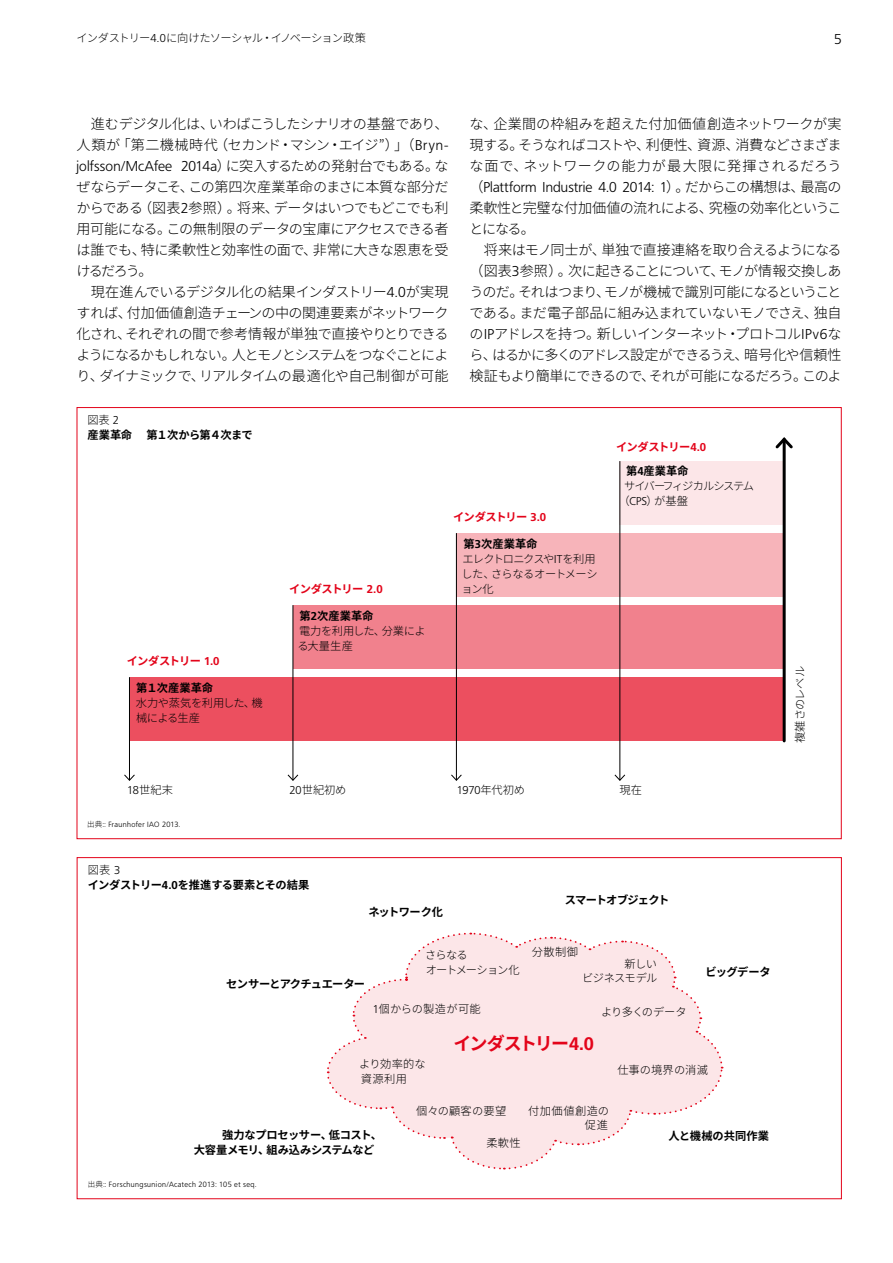
<style>
.page{position:relative;width:893px;height:1263px;background:#fff}
.page>*{position:absolute;margin:0;border:0;box-sizing:border-box;transform-origin:0 0}
.t1{font:700 18px "Noto Sans CJ Kjp";letter-spacing:-.095em;color:#e3041a}
.t2{font:300 14.1px/21px "Noto Sans CJ Kjp";letter-spacing:-.04em;color:#000}
.t3{font:300 14.1px/21px "Noto Sans CJ Kjp";letter-spacing:-.06em;color:#000}
.t4{font:300 14.1px "Frutiger BQ";letter-spacing:.01em;color:#000}
.t5{font:300 11.25px/15px "Noto Sans CJ Kjp";letter-spacing:-.03em;color:#000}
.t6{font:700 11.25px/15px "Noto Sans CJ Kjp";letter-spacing:-.035em;color:#000}
.t7{font:300 11.25px/15px "Noto Sans CJ Kjp";letter-spacing:-.065em;color:#000}
.t8{font:700 11.25px "Noto Sans CJ Kjp";letter-spacing:-.07em;color:#e3041a}
.t9{font:700 11.25px/15px "Noto Sans CJ Kjp";letter-spacing:-.06em;color:#000}
.t10{font:300 11.25px "Noto Sans CJ Kjp";letter-spacing:.015em;color:#000}
.t11{font:300 11.25px "Noto Sans CJ Kjp";letter-spacing:-.115em;color:#000}
.t12{font:300 11.25px/14.4px "Noto Sans CJ Kjp";letter-spacing:-.085em;color:#000}
.t13{font:700 11.25px "Noto Sans CJ Kjp";letter-spacing:-.065em;color:#000}
.t14{font:300 11.25px "Noto Sans CJ Kjp";letter-spacing:.01em;color:#000}
.t15{font:300 11.25px/15px "Noto Sans CJ Kjp";letter-spacing:.02em;color:#000}
.t16{font:300 11.25px/14.4px "Noto Sans CJ Kjp";letter-spacing:-.055em;color:#000;text-align:right}
.t17{font:700 11.25px "Noto Sans CJ Kjp";letter-spacing:.005em;color:#000}
.t18{font:300 11.25px/14.4px "Noto Sans CJ Kjp";letter-spacing:.035em;color:#000;text-align:right}
.t19{font:300 11.25px "Frutiger BQ";color:#000}
.t20{font:700 11.25px "Noto Sans CJ Kjp";letter-spacing:-.015em;color:#000}
.t21{font:300 7.5px "Frutiger BQ";letter-spacing:.05em;color:#000}
.s1{font-family:"Frutiger BQ"}
.s2{font-family:"Noto Sans CJ Kjp"}
.s3{font-weight:300}
.s4{font-family:"Frutiger BQ";font-weight:300}
.s5{font-weight:700}
.s6{font-family:"Frutiger BQ";font-weight:700}
</style>
<div class="page">
<div style="left:130px;top:677px;width:653px;height:64px;background:#ec4f5f"></div>
<div style="left:293px;top:605px;width:490px;height:64px;background:#f1818d"></div>
<div style="left:456px;top:533px;width:327px;height:64px;background:#f7b4ba"></div>
<div style="left:620px;top:461px;width:163px;height:64px;background:#fce6e8"></div>
<hr style="left:129px;top:677px;width:1px;height:103px;background:#000">
<svg style="left:124px;top:774px;width:11px;height:7px"></svg>
<hr style="left:783px;top:439px;width:3px;height:302px;background:#000">
<svg style="left:775px;top:437px;width:18px;height:14px"></svg>
<hr style="left:619px;top:461px;width:1px;height:319px;background:#000">
<svg style="left:614px;top:774px;width:12px;height:7px"></svg>
<hr style="left:456px;top:533px;width:1px;height:247px;background:#000">
<svg style="left:451px;top:774px;width:11px;height:7px"></svg>
<hr style="left:292px;top:605px;width:1px;height:175px;background:#000">
<svg style="left:287px;top:774px;width:12px;height:7px"></svg>
<svg style="left:326px;top:932px;width:397px;height:238px"></svg>
<p class="t7" style="left:77px;top:31px;width:291px">インダストリー<span class="s1">4.0</span>に向けたソーシャル・イノベーション政策</p>
<p class="t4" style="left:834px;top:31px;width:9px">5</p>
<p class="t2" style="left:77px;top:114px;width:374px">　進むデジタル化は、いわばこうしたシナリオの基盤であり、人類が「第二機械時代（セカンド・マシン・エイジ”）」（<span class="s1">Bryn-</span></p>
<p class="t4" style="left:77px;top:158px;width:374px">jolfsson/McAfee 2014a<span class="s2">）に突入するための発射台でもある。な</span></p>
<p class="t2" style="left:77px;top:177px;width:374px">ぜならデータこそ、この第四次産業革命のまさに本質な部分だからである（図表<span class="s1">2</span>参照）。将来、データはいつでもどこでも利用可能になる。この無制限のデータの宝庫にアクセスできる者は誰でも、特に柔軟性と効率性の面で、非常に大きな恩恵を受けるだろう。<br>　現在進んでいるデジタル化の結果インダストリー<span class="s1">4.0</span>が実現すれば、付加価値創造チェーンの中の関連要素がネットワーク化され、それぞれの間で参考情報が単独で直接やりとりできるようになるかもしれない。人とモノとシステムをつなぐことにより、ダイナミックで、リアルタイムの最適化や自己制御が可能</p>
<p class="t9" style="left:87px;top:413px;width:167px"><span class="s3">図表</span> <span class="s4">2<br></span>産業革命　第１次から第４次まで</p>
<p class="t2" style="left:470px;top:114px;width:374px;text-align:justify">な、企業間の枠組みを超えた付加価値創造ネットワークが実現する。そうなればコストや、利便性、資源、消費などさまざまな面で、ネットワークの能力が最大限に発揮されるだろう</p>
<p class="t4" style="left:470px;top:179px;width:374px"><span class="s2">（</span>Plattform Industrie 4.0 2014: 1<span class="s2">）。だからこの構想は、最高の</span></p>
<p class="t3" style="left:470px;top:198px;width:374px">柔軟性と完璧な付加価値の流れによる、究極の効率化ということになる。<br>　将来はモノ同士が、単独で直接連絡を取り合えるようになる（図表<span class="s1">3</span>参照）。次に起きることについて、モノが情報交換しあうのだ。それはつまり、モノが機械で識別可能になるということである。まだ電子部品に組み込まれていないモノでさえ、独自の<span class="s1">IP</span>アドレスを持つ。新しいインターネット・プロトコル<span class="s1">IPv6</span>なら、はるかに多くのアドレス設定ができるうえ、暗号化や信頼性検証もより簡単にできるので、それが可能になるだろう。このよ</p>
<p class="t8" style="left:616px;top:440px;width:92px">インダストリー<span class="s1">4.0</span></p>
<p class="t6" style="left:626px;top:464px;width:64px">第<span class="s1">4</span>産業革命</p>
<p class="t11" style="left:624px;top:480px;width:131px">サイバーフィジカルシステム</p>
<p class="t5" style="left:618px;top:494px;width:71px">（<span class="s1">CPS</span>）が基盤</p>
<p class="t8" style="left:127px;top:655px;width:94px">インダストリー <span class="s1">1.0</span></p>
<p class="t20" style="left:136px;top:681px;width:78px">第１次産業革命</p>
<p class="t5" style="left:136px;top:695px;width:128px">水力や蒸気を利用した、機械による生産</p>
<p class="t8" style="left:289px;top:583px;width:95px">インダストリー <span class="s1">2.0</span></p>
<p class="t5" style="left:297px;top:608px;width:130px"><span class="s5">第</span><span class="s6">2</span><span class="s5">次産業革命<br></span>電力を利用した、分業による大量生産</p>
<p class="t8" style="left:453px;top:511px;width:95px">インダストリー <span class="s1">3.0</span></p>
<p class="t7" style="left:461px;top:536px;width:138px"><span class="s5">第</span><span class="s6">3</span><span class="s5">次産業革命<br></span>エレクトロニクスや<span class="s1">IT</span>を利用した、さらなるオートメーション化</p>
<p class="t5" style="left:127px;top:782px;width:47px"><span class="s1">18</span>世紀末</p>
<p class="t21" style="left:87px;top:820px;width:94px"><span class="s2">出典</span>:: Fraunhofer IAO 2013.</p>
<p class="t5" style="left:290px;top:783px;width:58px"><span class="s1">20</span>世紀初め</p>
<p class="t19" style="left:457px;top:784px;width:70px">1970<span class="s2">年代初め</span></p>
<p class="t6" style="left:88px;top:863px;width:223px"><span class="s3">図表</span> <span class="s4">3<br></span>インダストリー<span class="s1">4.0</span>を推進する要素とその結果</p>
<p class="t5" style="left:620px;top:783px;width:24px">現在</p>
<p class="t6" style="left:368px;top:904px;width:76px">ネットワーク化</p>
<p class="t13" style="left:565px;top:894px;width:106px">スマートオブジェクト</p>
<p class="t9" style="left:226px;top:976px;width:140px">センサーとアクチュエーター</p>
<p class="t12" style="left:425px;top:948px;width:96px">さらなる<br>オートメーション化</p>
<p class="t5" style="left:532px;top:945px;width:48px">分散制御</p>
<p class="t16" style="left:582px;top:957px;width:77px">新しい<br>ビジネスモデル</p>
<p class="t5" style="left:601px;top:1005px;width:87px">より多くのデータ</p>
<p class="t14" style="left:373px;top:1002px;width:109px"><span class="s1">1</span>個からの製造が可能</p>
<p class="t1" style="left:453px;top:1033px;width:142px">インダストリー<span class="s1">4.0</span></p>
<p class="t6" style="left:706px;top:965px;width:67px">ビッグデータ</p>
<p class="t15" style="left:359px;top:1057px;width:68px">より効率的な資源利用</p>
<p class="t10" style="left:416px;top:1104px;width:92px">個々の顧客の要望</p>
<p class="t5" style="left:486px;top:1135px;width:36px">柔軟性</p>
<p class="t10" style="left:617px;top:1064px;width:92px">仕事の境界の消滅</p>
<p class="t18" style="left:528px;top:1104px;width:82px">付加価値創造の促進</p>
<p class="t6" style="left:222px;top:1128px;width:161px">強力なプロセッサー、低コスト、</p>
<p class="t17" style="left:669px;top:1129px;width:102px">人と機械の共同作業</p>
<p class="t6" style="left:194px;top:1143px;width:182px">大容量メモリ、組み込みシステムなど</p>
<p class="t21" style="left:88px;top:1180px;width:170px"><span class="s2">出典</span>:: Forschungsunion/Acatech 2013: 105 et seq.</p>
<p class="t5" style="left:793px;top:743px;width:79px;rotate:-90deg">複雑さのレベル</p>
</div>
